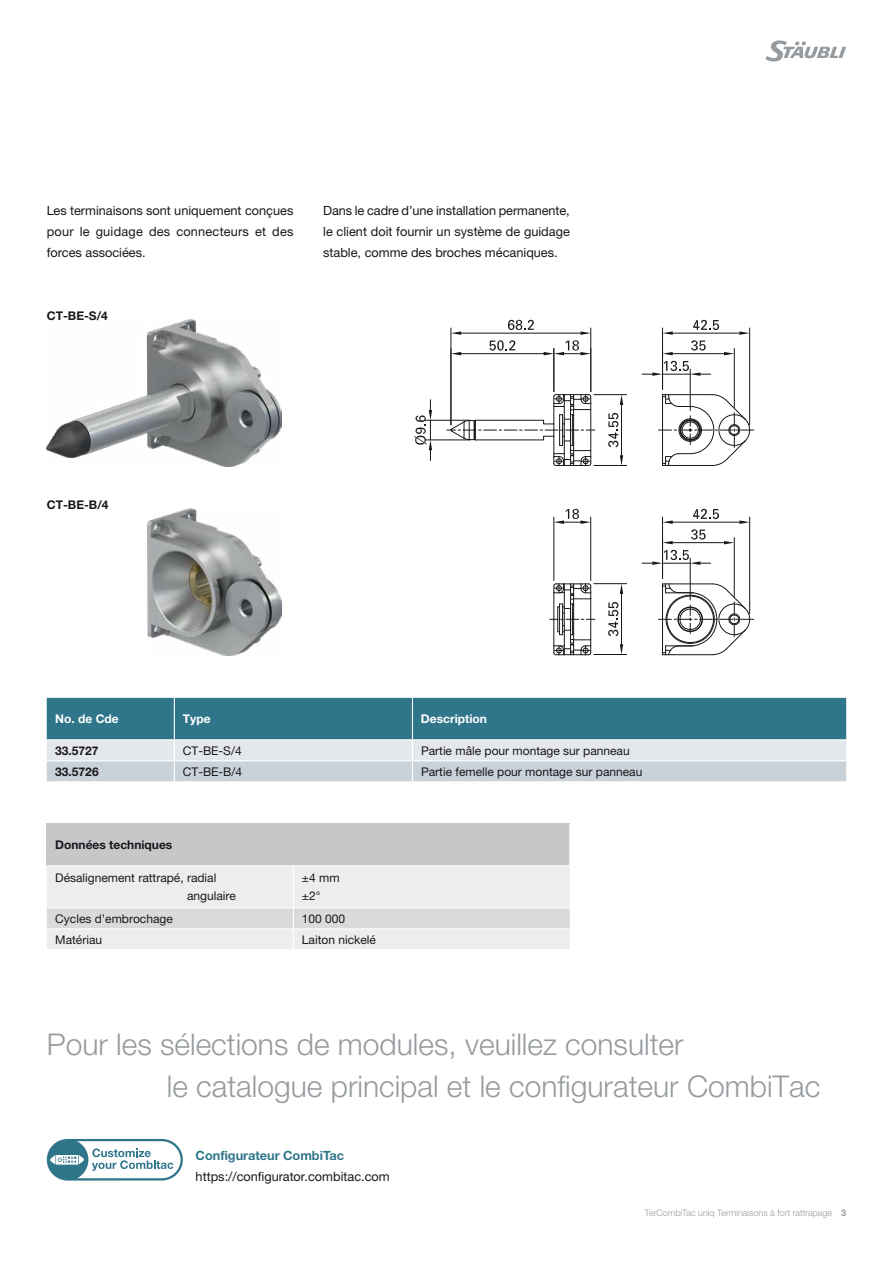
<style>
.page{position:relative;width:893px;height:1263px;background:#fff}
.page>*{position:absolute;margin:0;border:0;box-sizing:border-box;transform-origin:0 0}
.t1{font:300 30px/42px "Helvetica Neue LTW1 G";color:#969b9f}
.t2{font:12.75px/21px "Helvetica Neue LTW1 G";color:#1a171c;text-align:justify}
.t3{font:700 12.75px "Helvetica Neue LTW1 G";color:#30768a}
.t4{font:12px/18px "Helvetica Neue LTW1 G";color:#1a171c}
.t5{font:700 12px "Helvetica Neue LTW1 G";color:#1a171c}
.t6{font:700 12px "Helvetica Neue LTW1 G";color:#fff}
.t7{font:300 9px "Helvetica Neue LTW1 G";color:#969b9f}
.s1{font-weight:700}
</style>
<div class="page">
<svg style="left:765px;top:40px;width:81px;height:22px"></svg>
<img style="left:47px;top:320px;width:234px;height:147px">
<img style="left:148px;top:509px;width:133px;height:147px">
<hr style="left:451px;top:328px;width:1px;height:97px;background:#1a171c">
<hr style="left:590px;top:328px;width:1px;height:64px;background:#1a171c">
<hr style="left:461px;top:333px;width:119px;height:1px;background:#1a171c">
<svg style="left:451px;top:331px;width:10px;height:4px"></svg>
<svg style="left:508px;top:320px;width:26px;height:10px"></svg>
<hr style="left:461px;top:353px;width:83px;height:1px;background:#1a171c">
<svg style="left:451px;top:352px;width:10px;height:3px"></svg>
<svg style="left:490px;top:340px;width:25px;height:11px"></svg>
<hr style="left:554px;top:348px;width:1px;height:44px;background:#1a171c">
<svg style="left:544px;top:331px;width:47px;height:24px"></svg>
<hr style="left:594px;top:465px;width:33px;height:1px;background:#1a171c">
<hr style="left:594px;top:394px;width:33px;height:1px;background:#1a171c">
<hr style="left:621px;top:405px;width:1px;height:50px;background:#1a171c">
<svg style="left:620px;top:455px;width:3px;height:10px"></svg>
<svg style="left:620px;top:395px;width:3px;height:10px"></svg>
<svg style="left:608px;top:413px;width:11px;height:34px"></svg>
<hr style="left:425px;top:440px;width:45px;height:1px;background:#1a171c">
<hr style="left:425px;top:420px;width:45px;height:1px;background:#1a171c">
<svg style="left:414px;top:400px;width:18px;height:60px"></svg>
<hr style="left:734px;top:348px;width:1px;height:59px;background:#1a171c">
<hr style="left:673px;top:353px;width:51px;height:1px;background:#1a171c">
<svg style="left:663px;top:352px;width:10px;height:3px"></svg>
<svg style="left:724px;top:352px;width:10px;height:3px"></svg>
<svg style="left:691px;top:340px;width:15px;height:11px"></svg>
<hr style="left:662px;top:328px;width:1px;height:61px;background:#1a171c">
<hr style="left:749px;top:328px;width:1px;height:97px;background:#1a171c">
<hr style="left:673px;top:333px;width:66px;height:1px;background:#1a171c">
<svg style="left:663px;top:331px;width:10px;height:4px"></svg>
<svg style="left:739px;top:331px;width:11px;height:4px"></svg>
<svg style="left:693px;top:320px;width:27px;height:11px"></svg>
<svg style="left:642px;top:361px;width:112px;height:105px"></svg>
<svg style="left:447px;top:394px;width:148px;height:73px"></svg>
<hr style="left:554px;top:517px;width:1px;height:64px;background:#1a171c">
<hr style="left:590px;top:517px;width:1px;height:64px;background:#1a171c">
<svg style="left:554px;top:509px;width:37px;height:15px"></svg>
<hr style="left:594px;top:654px;width:33px;height:1px;background:#1a171c">
<hr style="left:594px;top:583px;width:33px;height:1px;background:#1a171c">
<hr style="left:621px;top:594px;width:1px;height:50px;background:#1a171c">
<svg style="left:620px;top:644px;width:3px;height:10px"></svg>
<svg style="left:620px;top:584px;width:3px;height:10px"></svg>
<svg style="left:608px;top:602px;width:11px;height:34px"></svg>
<hr style="left:734px;top:537px;width:1px;height:60px;background:#1a171c">
<hr style="left:673px;top:542px;width:51px;height:1px;background:#1a171c">
<svg style="left:663px;top:541px;width:10px;height:3px"></svg>
<svg style="left:724px;top:541px;width:10px;height:3px"></svg>
<svg style="left:691px;top:529px;width:15px;height:11px"></svg>
<hr style="left:662px;top:517px;width:1px;height:61px;background:#1a171c">
<hr style="left:749px;top:517px;width:1px;height:97px;background:#1a171c">
<hr style="left:673px;top:522px;width:66px;height:1px;background:#1a171c">
<svg style="left:663px;top:520px;width:10px;height:4px"></svg>
<svg style="left:739px;top:520px;width:11px;height:4px"></svg>
<svg style="left:693px;top:509px;width:26px;height:11px"></svg>
<svg style="left:642px;top:550px;width:112px;height:105px"></svg>
<svg style="left:550px;top:583px;width:45px;height:72px"></svg>
<svg style="left:47px;top:1139px;width:136px;height:41px"></svg>
<div style="left:47px;top:824px;width:523px;height:42px;background:#c6c7c8"></div>
<hr style="left:47px;top:865px;width:246px;height:1px;background:#fff">
<hr style="left:569px;top:824px;width:1px;height:41px;background:#fff">
<hr style="left:293px;top:865px;width:277px;height:1px;background:#fff">
<svg style="left:47px;top:866px;width:523px;height:83px;background:#e8e9e9"></svg>
<svg style="left:47px;top:698px;width:799px;height:84px;background:#86abb7"></svg>
<hr style="left:412px;top:781px;width:434px;height:1px;background:#fff">
<p class="t2" style="left:47px;top:200px;width:248px">Les terminaisons sont uniquement conçues pour le guidage des connecteurs et des forces associées.</p>
<p class="t2" style="left:323px;top:200px;width:248px">Dans le cadre d’une installation permanente, le client doit fournir un système de guidage stable, comme des broches mécaniques.</p>
<p class="t5" style="left:47px;top:308px;width:63px">CT-BE-S/4</p>
<p class="t5" style="left:47px;top:497px;width:63px">CT-BE-B/4</p>
<p class="t6" style="left:55px;top:711px;width:65px">No. de Cde</p>
<p class="t6" style="left:183px;top:711px;width:29px">Type</p>
<p class="t6" style="left:421px;top:711px;width:67px">Description</p>
<p class="t5" style="left:55px;top:743px;width:45px">33.5727</p>
<p class="t4" style="left:183px;top:741px;width:60px">CT-BE-S/4</p>
<p class="t4" style="left:421px;top:741px;width:210px">Partie mâle pour montage sur panneau</p>
<p class="t5" style="left:55px;top:764px;width:45px">33.5726</p>
<p class="t4" style="left:183px;top:762px;width:61px">CT-BE-B/4</p>
<p class="t4" style="left:421px;top:762px;width:223px">Partie femelle pour montage sur panneau</p>
<p class="t5" style="left:55px;top:837px;width:119px">Données techniques</p>
<p class="t4" style="left:187px;top:869px;width:50px;text-indent:-132px">Désalignement rattrapé, radial angulaire</p>
<p class="t4" style="left:302px;top:869px;width:39px">±4 mm ±2°</p>
<p class="t4" style="left:55px;top:909px;width:119px">Cycles d’embrochage</p>
<p class="t4" style="left:302px;top:909px;width:45px">100 000</p>
<p class="t4" style="left:55px;top:930px;width:48px">Matériau</p>
<p class="t4" style="left:302px;top:930px;width:76px">Laiton nickelé</p>
<h1 class="t1" style="left:167px;top:1023px;width:655px;text-indent:-120px">Pour les sélections de modules, veuillez consulter<br>le catalogue principal et le configurateur CombiTac</h1>
<p class="t3" style="left:196px;top:1147px;width:150px">Configurateur CombiTac</p>
<p class="t2" style="left:196px;top:1166px;width:196px">https://configurator.combitac.com</p>
<p class="t7" style="left:645px;top:1207px;width:203px">TerCombiTac uniq Terminaisons à fort rattrapage <span class="s1">3</span></p>
</div>
